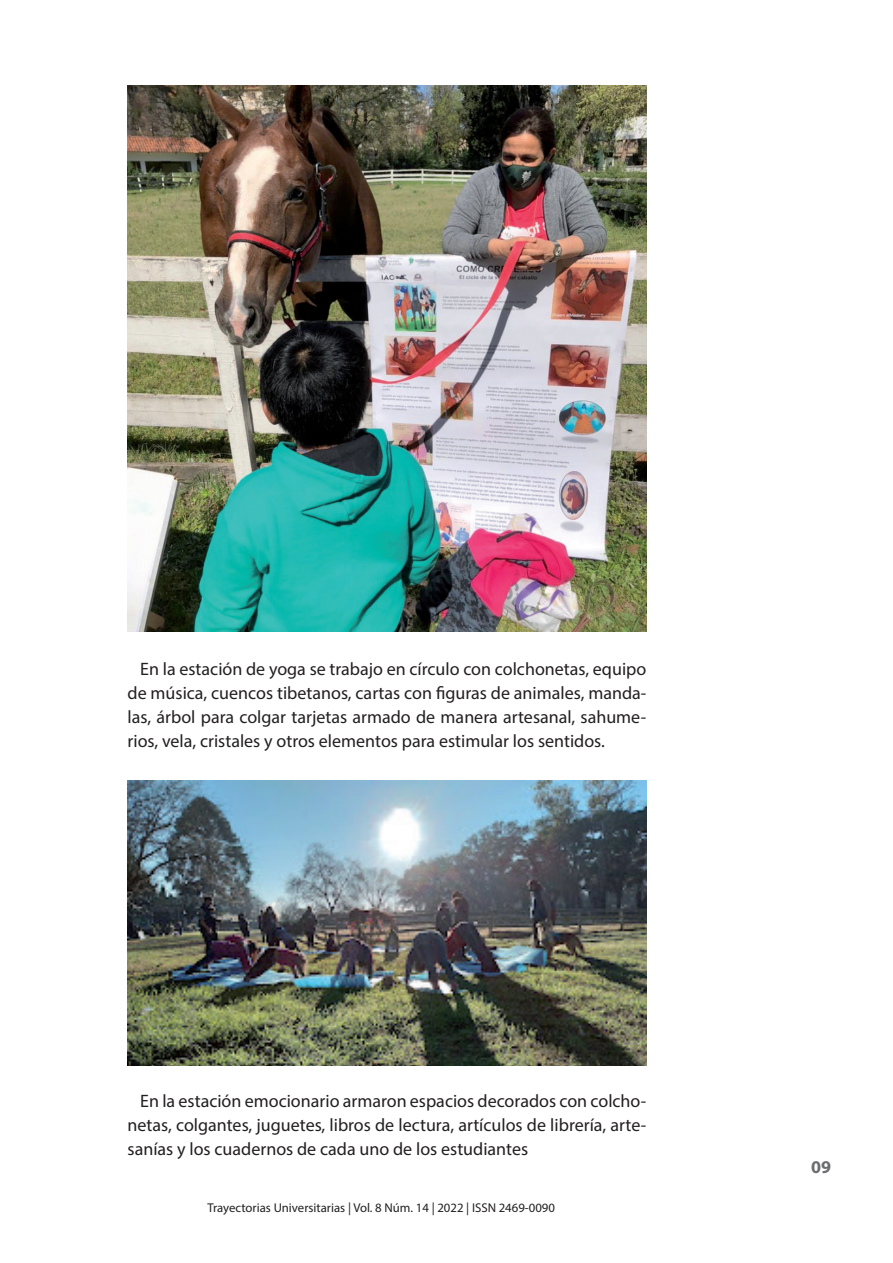
<style>
.page{position:relative;width:893px;height:1263px;background:#fff}
.page>*{position:absolute;margin:0;border:0;box-sizing:border-box;transform-origin:0 0}
.t1{font:18px/24px "Myriad Pro";color:#231f20;text-align:justify}
.t2{font:700 18px "Myriad Pro";color:#6c6d70}
.t3{font:12.75px "Myriad Pro";color:#231f20}
</style>
<div class="page">
<img style="left:128px;top:85px;width:518px;height:546px">
<img style="left:128px;top:781px;width:518px;height:285px">
<p class="t1" style="left:128px;top:656px;width:520px;text-indent:13px">En la estación de yoga se trabajo en círculo con colchonetas, equipo de música, cuencos tibetanos, cartas con figuras de animales, manda&shy;las, árbol para colgar tarjetas armado de manera artesanal, sahume&shy;rios, vela, cristales y otros elementos para estimular los sentidos.</p>
<p class="t1" style="left:128px;top:1088px;width:520px;text-indent:13px">En la estación emocionario armaron espacios decorados con colcho&shy;netas, colgantes, juguetes, libros de lectura, artículos de librería, arte&shy;sanías y los cuadernos de cada uno de los estudiantes</p>
<p class="t3" style="left:207px;top:1200px;width:349px">Trayectorias Universitarias | Vol. 8 Núm. 14 | 2022 | ISSN 2469-0090</p>
<p class="t2" style="left:811px;top:1155px;width:21px">09</p>
</div>
